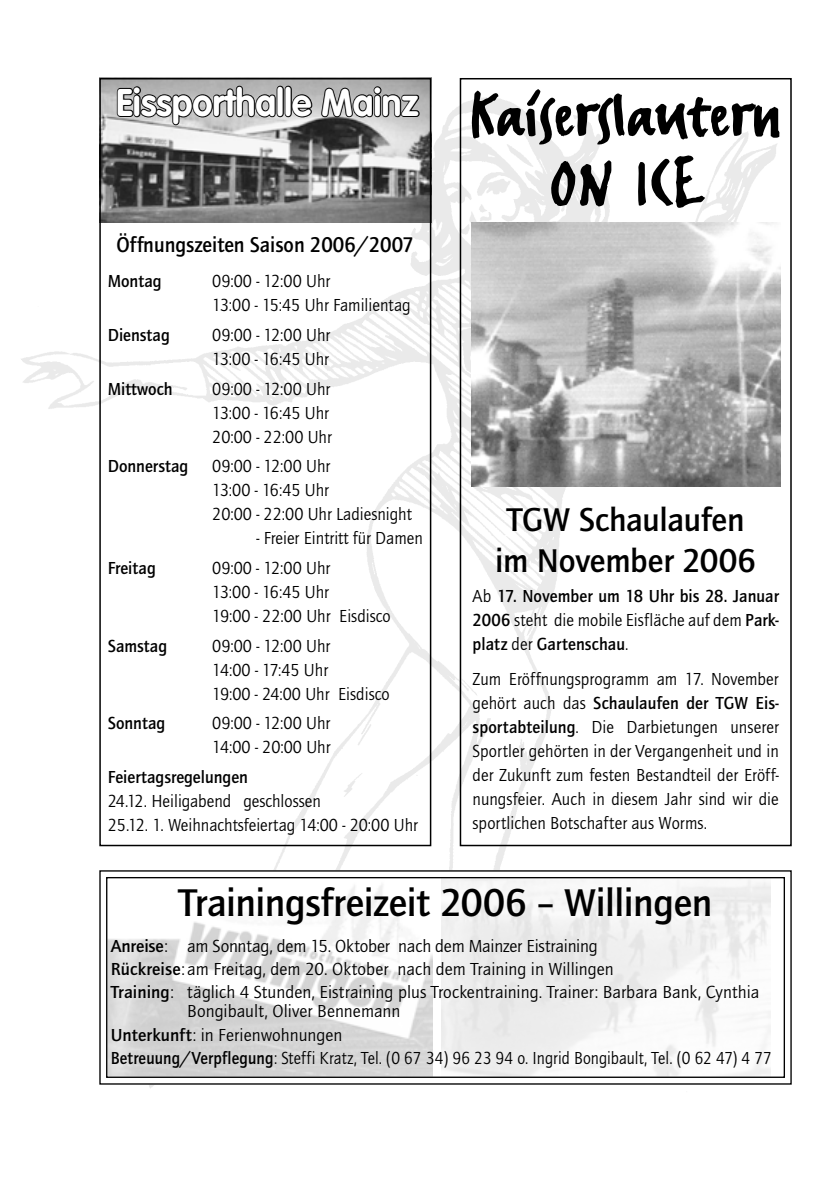
<style>
.page{position:relative;width:840px;height:1191px;background:#fff}
.page>*{position:absolute;margin:0;border:0;box-sizing:border-box;transform-origin:0 0}
.t1{font:76px/70px "FF Erikrighthand";letter-spacing:.005em;color:#000;text-align:center}
.t2{font:700 40px "Quay Itc T";letter-spacing:-.005em;color:#000}
.t3{font:700 38px "VAG Rounded";color:#fff;scale:.95 1}
.t4{font:700 34px/40.8px "Quay Itc T";letter-spacing:-.01em;color:#000;text-align:center}
.t5{font:700 22px "Quay Itc T";color:#000;scale:.95 1}
.t6{font:18px/24px "Quay Itc T";color:#000;scale:.95 1}
.t7{font:18px/23.2px "Quay Itc T";color:#000}
.t8{font:700 18px/24px "Quay Itc T";color:#000;text-align:justify;scale:.95 1}
.s1{font-weight:400}
.s2{font-weight:700}
</style>
<div class="page">
<img style="left:21px;top:77px;width:770px;height:1011px">
<hr style="left:48px;top:871px;width:692px;height:2px;background:#fff">
<div style="left:459px;top:78px;width:332px;height:768px;border:2px solid #000"></div>
<img style="left:471px;top:222px;width:309px;height:264px">
<svg style="left:99px;top:869px;width:693px;height:216px"></svg>
<div style="left:106px;top:877px;width:678px;height:201px;border:1px solid #000"></div>
<img style="left:102px;top:81px;width:326px;height:141px">
<div style="left:99px;top:78px;width:332px;height:768px;border:2px solid #000"></div>
<svg style="left:116px;top:85px;width:160px;height:41px;background:#8d8d8d"></svg>
<div style="left:276px;top:86px;width:8px;height:31px;border:2px solid #000;border-radius:3px"></div>
<div style="left:284px;top:86px;width:8px;height:31px;border:2px solid #000;border-radius:3px"></div>
<svg style="left:290px;top:93px;width:23px;height:25px"></svg>
<svg style="left:320px;top:77px;width:54px;height:44px;background:#828282"></svg>
<div style="left:374px;top:94px;width:7px;height:23px;border:2px solid #000;border-radius:3px"></div>
<div style="left:373px;top:86px;width:8px;height:8px;border:2px solid #000;border-radius:50%"></div>
<svg style="left:381px;top:93px;width:39px;height:25px"></svg>
<h3 class="t3" style="left:116px;top:80px;width:320px">Eissporthalle Mainz</h3>
<p class="t5" style="left:117px;top:232px;width:314px">Öffnungszeiten Saison 2006/2007</p>
<p class="t8" style="left:108px;top:269px;width:58px">Montag</p>
<p class="t6" style="left:212px;top:269px;width:210px">09:00 - 12:00 Uhr<br>13:00 - 15:45 Uhr Familientag</p>
<p class="t8" style="left:108px;top:323px;width:67px">Dienstag</p>
<p class="t6" style="left:212px;top:323px;width:126px">09:00 - 12:00 Uhr<br>13:00 - 16:45 Uhr</p>
<p class="t8" style="left:108px;top:376px;width:70px">Mittwoch</p>
<p class="t6" style="left:212px;top:376px;width:127px">09:00 - 12:00 Uhr<br>13:00 - 16:45 Uhr<br>20:00 - 22:00 Uhr</p>
<p class="t8" style="left:108px;top:454px;width:86px">Donnerstag</p>
<p class="t6" style="left:212px;top:454px;width:211px">09:00 - 12:00 Uhr<br>13:00 - 16:45 Uhr<br>20:00 - 22:00 Uhr Ladiesnight</p>
<p class="t6" style="left:256px;top:526px;width:176px">- Freier Eintritt für Damen</p>
<p class="t8" style="left:108px;top:556px;width:52px">Freitag</p>
<p class="t6" style="left:212px;top:556px;width:189px">09:00 - 12:00 Uhr<br>13:00 - 16:45 Uhr<br>19:00 - 22:00 Uhr Eisdisco</p>
<p class="t8" style="left:108px;top:633px;width:64px">Samstag</p>
<p class="t6" style="left:212px;top:633px;width:188px">09:00 - 12:00 Uhr<br>14:00 - 17:45 Uhr<br>19:00 - 24:00 Uhr Eisdisco</p>
<p class="t8" style="left:108px;top:711px;width:62px">Sonntag</p>
<p class="t6" style="left:212px;top:711px;width:126px">09:00 - 12:00 Uhr<br>14:00 - 20:00 Uhr</p>
<p class="t8" style="left:108px;top:765px;width:149px">Feiertagsregelungen</p>
<p class="t6" style="left:108px;top:789px;width:328px">24.12. Heiligabend geschlossen<br>25.12. 1. Weihnachtsfeiertag 14:00 - 20:00 Uhr</p>
<h1 class="t1" style="left:470px;top:79px;width:312px">Kaiserslautern<br>ON ICE</h1>
<h3 class="t4" style="left:495px;top:499px;width:262px">TGW Schaulaufen im November 2006</h3>
<p class="t8" style="left:472px;top:583px;width:324px"><span class="s1">Ab</span> 17. November um 18 Uhr bis 28. Januar 2006 <span class="s1">steht die mobile Eisfläche auf dem</span> Park&shy;platz <span class="s1">der</span> Gartenschau<span class="s1">.</span></p>
<p class="t6" style="left:472px;top:666px;width:324px;text-align:justify">Zum Eröffnungsprogramm am 17. November gehört auch das <span class="s2">Schaulaufen der TGW Eis&shy;sportabteilung</span>. Die Darbietungen unserer Sportler gehörten in der Vergangenheit und in der Zukunft zum festen Bestandteil der Eröff&shy;nungsfeier. Auch in diesem Jahr sind wir die sportlichen Botschafter aus Worms.</p>
<h2 class="t2" style="left:178px;top:879px;width:535px">Trainingsfreizeit 2006 – Willingen</h2>
<p class="t7" style="left:111px;top:934px;width:649px"><span class="s2">Anreise</span>: am Sonntag, dem 15. Oktober nach dem Mainzer Eistraining<br><span class="s2">Rückreise</span>: am Freitag, dem 20. Oktober nach dem Training in Willingen<br><span class="s2">Training</span>: täglich 4 Stunden, Eistraining plus Trockentraining. Trainer: Barbara Bank, Cynthia</p>
<p class="t7" style="left:111px;top:999px;width:662px;text-indent:77px">Bongibault, Oliver Bennemann<br><span class="s2">Unterkunft</span>: in Ferienwohnungen<br><span class="s2">Betreuung/Verpflegung</span>: Steffi Kratz, Tel. (0 67 34) 96 23 94 o. Ingrid Bongibault, Tel. (0 62 47) 4 77</p>
</div>
